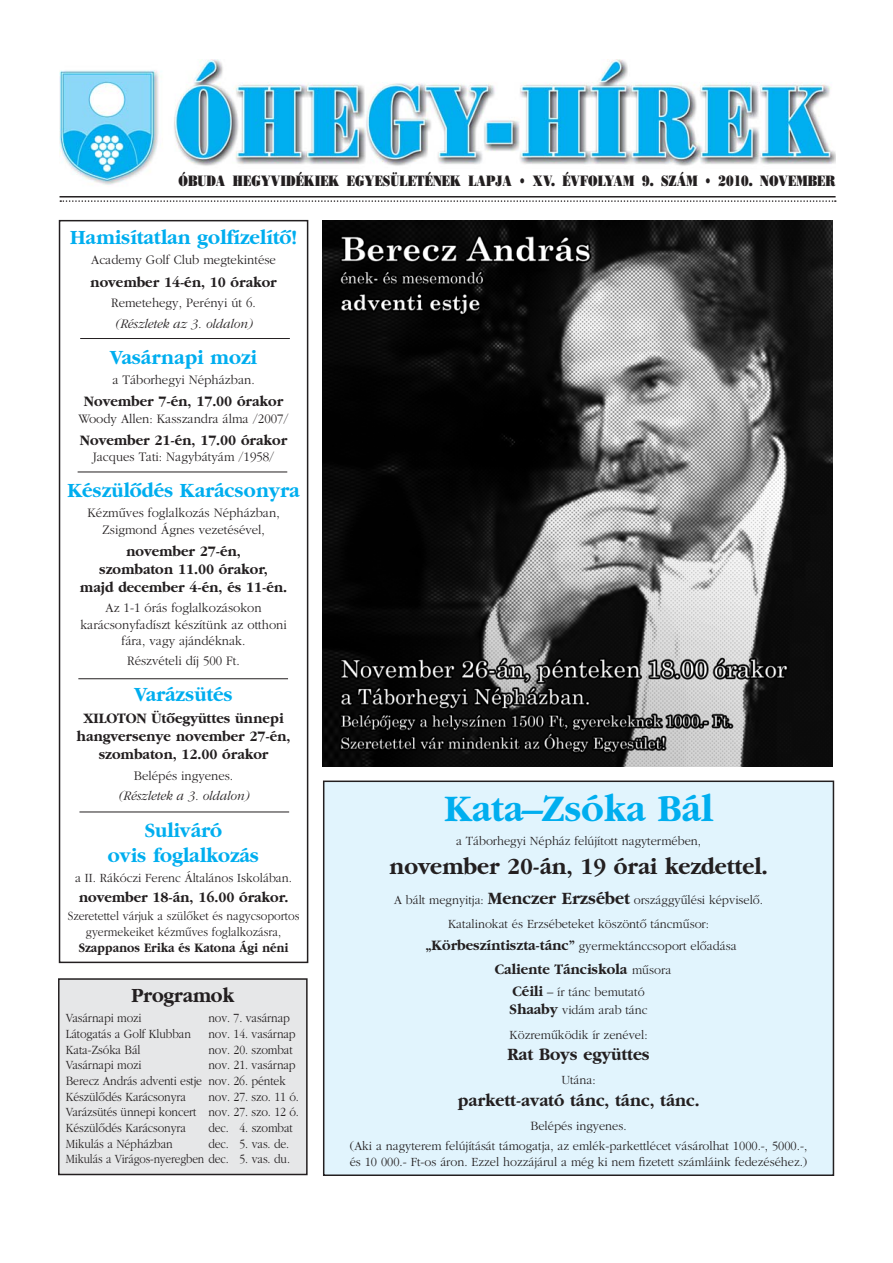
<style>
.page{position:relative;width:893px;height:1263px;background:#fff}
.page>*{position:absolute;margin:0;border:0;box-sizing:border-box;transform-origin:0 0}
.t1{font:39px "Garamond H Bold";color:#00aeef;scale:.95 1}
.t2{font:24px "Garamond H Bold";color:#231f20;scale:.95 1}
.t3{font:21px/25.2px "Garamond H Bold";color:#00aeef;text-align:center;scale:.95 1}
.t4{font:21px "Garamond H Bold";letter-spacing:-.01em;color:#231f20;scale:.93 1}
.t5{font:18px "Garamond H Bold";color:#231f20;scale:.95 1}
.t6{font:15px/18px "Garamond H Bold";color:#231f20;text-align:center;scale:.95 1}
.t7{font:15px "H Bodoni Poster";color:#231f20;scale:.76 1}
.t8{font:13.5px/16.2px "Garamond H Light";color:#231f20;text-align:center;scale:.95 1}
.t9{font:italic 13.5px "Garamond H Light";color:#231f20;scale:.95 1}
.t10{font:13.5px "Garamond H Bold";color:#231f20;scale:.9 1}
.t11{font:13.05px/24.2px "Garamond H Light";color:#231f20;text-align:center;scale:.95 1}
.t12{font:13.05px/15.6px "Garamond H Light";color:#231f20;scale:.9 1}
.s1{font-family:"Garamond H Bold";font-size:18px}
.s2{font-family:"Garamond H Bold";font-size:15px}
.s3{font-family:"Garamond H Light";font-size:13.05px}
</style>
<div class="page">
<svg style="left:60px;top:200px;width:776px;height:2px"></svg>
<hr style="left:60px;top:196px;width:776px;height:1px;background:#231f20">
<img style="left:60px;top:60px;width:776px;height:125px">
<div style="left:59px;top:979px;width:248px;height:195px;background:#e6e7e8"></div>
<div style="left:58px;top:978px;width:250px;height:197px;border:2px solid #231f20"></div>
<img style="left:322px;top:221px;width:511px;height:545px">
<div style="left:324px;top:781px;width:509px;height:394px;background:#e1f4fd"></div>
<div style="left:323px;top:780px;width:511px;height:396px;border:2px solid #231f20"></div>
<div style="left:59px;top:220px;width:249px;height:743px;border:2px solid #231f20"></div>
<hr style="left:80px;top:338px;width:210px;height:1px;background:#231f20">
<hr style="left:78px;top:472px;width:209px;height:1px;background:#231f20">
<hr style="left:78px;top:678px;width:210px;height:1px;background:#231f20">
<hr style="left:79px;top:812px;width:210px;height:1px;background:#231f20">
<p class="t7" style="left:179px;top:175px;width:866px">ÓBUDA HEGYVIDÉKIEK EGYESÜLETÉNEK LAPJA • XV. ÉVFOLYAM 9. SZÁM • 2010. NOVEMBER</p>
<h3 class="t3" style="left:70px;top:226px;width:240px">Hamisítatlan golfízelítô!</h3>
<p class="t8" style="left:91px;top:253px;width:196px">Academy Golf Club megtekintése</p>
<p class="t6" style="left:90px;top:274px;width:198px">november 14-én, 10 órakor</p>
<p class="t8" style="left:111px;top:296px;width:154px">Remetehegy, Perényi út 6.</p>
<p class="t9" style="left:115px;top:318px;width:146px">(Részletek az 3. oldalon)</p>
<h3 class="t3" style="left:110px;top:346px;width:156px">Vasárnapi mozi</h3>
<p class="t8" style="left:112px;top:373px;width:151px">a Táborhegyi Népházban.</p>
<p class="t6" style="left:84px;top:394px;width:211px">November 7-én, 17.00 órakor</p>
<p class="t8" style="left:78px;top:411px;width:223px">Woody Allen: Kasszandra álma /2007/</p>
<p class="t6" style="left:80px;top:432px;width:220px">November 21-én, 17.00 órakor</p>
<p class="t8" style="left:93px;top:450px;width:193px">Jacques Tati: Nagybátyám /1958/</p>
<h3 class="t3" style="left:67px;top:479px;width:246px">Készülôdés Karácsonyra</h3>
<p class="t8" style="left:87px;top:506px;width:204px">Kézmûves foglalkozás Népházban,<br>Zsigmond Ágnes vezetésével,</p>
<p class="t6" style="left:80px;top:543px;width:220px">november 27-én,<br>szombaton 11.00 órakor,<br>majd december 4-én, és 11-én.</p>
<p class="t8" style="left:80px;top:601px;width:219px">Az 1-1 órás foglalkozásokon karácsonyfadíszt készítünk az otthoni fára, vagy ajándéknak.</p>
<p class="t8" style="left:127px;top:654px;width:120px">Részvételi díj 500 Ft.</p>
<h3 class="t3" style="left:134px;top:683px;width:105px">Varázsütés</h3>
<p class="t6" style="left:77px;top:711px;width:227px">XILOTON Ütôegyüttes ünnepi hangversenye november 27-én, szombaton, 12.00 órakor</p>
<p class="t8" style="left:134px;top:768px;width:106px">Belépés ingyenes.</p>
<p class="t9" style="left:118px;top:791px;width:139px">(Részletek a 3. oldalon)</p>
<h3 class="t3" style="left:108px;top:819px;width:161px">Suliváró<br>ovis foglalkozás</h3>
<p class="t11" style="left:75px;top:867px;width:230px">a II. Rákóczi Ferenc Általános Iskolában.</p>
<p class="t6" style="left:79px;top:889px;width:222px">november 18-án, 16.00 órakor.</p>
<p class="t12" style="left:68px;top:909px;width:259px;text-align:center">Szeretettel várjuk a szülôket és nagycsoportos gyermekeiket kézmûves foglalkozásra,</p>
<p class="t10" style="left:79px;top:942px;width:235px">Szappanos Erika és Katona Ági néni</p>
<h3 class="t4" style="left:131px;top:987px;width:112px">Programok</h3>
<p class="t12" style="left:66px;top:1011px;width:85px">Vasárnapi mozi</p>
<p class="t12" style="left:208px;top:1011px;width:92px">nov. 7. vasárnap</p>
<p class="t12" style="left:66px;top:1027px;width:140px">Látogatás a Golf Klubban</p>
<p class="t12" style="left:208px;top:1027px;width:99px">nov. 14. vasárnap</p>
<p class="t12" style="left:66px;top:1042px;width:85px">Kata-Zsóka Bál</p>
<p class="t12" style="left:208px;top:1042px;width:95px">nov. 20. szombat</p>
<p class="t12" style="left:66px;top:1058px;width:85px">Vasárnapi mozi</p>
<p class="t12" style="left:66px;top:1058px;width:257px;text-indent:143px">nov. 21. vasárnap<br>Berecz András adventi estje nov. 26. péntek<br>Készülôdés Karácsonyra</p>
<p class="t12" style="left:66px;top:1089px;width:260px;text-align:justify;text-indent:143px">nov. 27. szo. 11 ó.<br>Varázsütés ünnepi koncert nov. 27. szo. 12 ó.<br>Készülôdés Karácsonyra</p>
<p class="t12" style="left:208px;top:1121px;width:95px">dec. 4. szombat</p>
<p class="t12" style="left:66px;top:1136px;width:251px;text-align:right">dec. 5. vas. de.<br>Mikulás a Virágos-nyeregben dec. 5. vas. du.</p>
<p class="t12" style="left:66px;top:1136px;width:120px">Mikulás a Népházban</p>
<h1 class="t1" style="left:444px;top:793px;width:284px">Kata–Zsóka Bál</h1>
<p class="t11" style="left:456px;top:829px;width:259px">a Táborhegyi Népház felújított nagytermében,</p>
<h2 class="t2" style="left:389px;top:856px;width:400px">november 20-án, 19 órai kezdettel.</h2>
<p class="t11" style="left:394px;top:888px;width:390px">A bált megnyitja: <span class="s1">Menczer Erzsébet</span> országgyûlési képviselô.<br>Katalinokat és Erzsébeteket köszöntô táncmûsor:</p>
<p class="t11" style="left:425px;top:935px;width:329px"><span class="s2">„Körbeszíntiszta-tánc”</span> gyermektánccsoport elôadása</p>
<p class="t6" style="left:495px;top:961px;width:187px">Caliente Tánciskola <span class="s3">mûsora</span></p>
<p class="t11" style="left:510px;top:984px;width:147px;line-height:18px;text-align:left"><span class="s2">Céili</span> – ír tánc bemutató<br><span class="s2">Shaaby</span> vidám arab tánc</p>
<p class="t11" style="left:510px;top:1023px;width:147px">Közremûködik ír zenével:</p>
<h3 class="t5" style="left:507px;top:1047px;width:151px">Rat Boys együttes</h3>
<p class="t11" style="left:561px;top:1069px;width:38px">Utána:</p>
<h3 class="t5" style="left:458px;top:1093px;width:256px">parkett-avató tánc, tánc, tánc.</h3>
<p class="t11" style="left:350px;top:1117px;width:483px;line-height:20px">Belépés ingyenes.<br>(Aki a nagyterem felújítását támogatja, az emlék-parkettlécet vásárolhat 1000.-, 5000.-,</p>
<p class="t11" style="left:350px;top:1150px;width:483px">és 10 000.- Ft-os áron. Ezzel hozzájárul a még ki nem fizetett számláink fedezéséhez.)</p>
</div>
